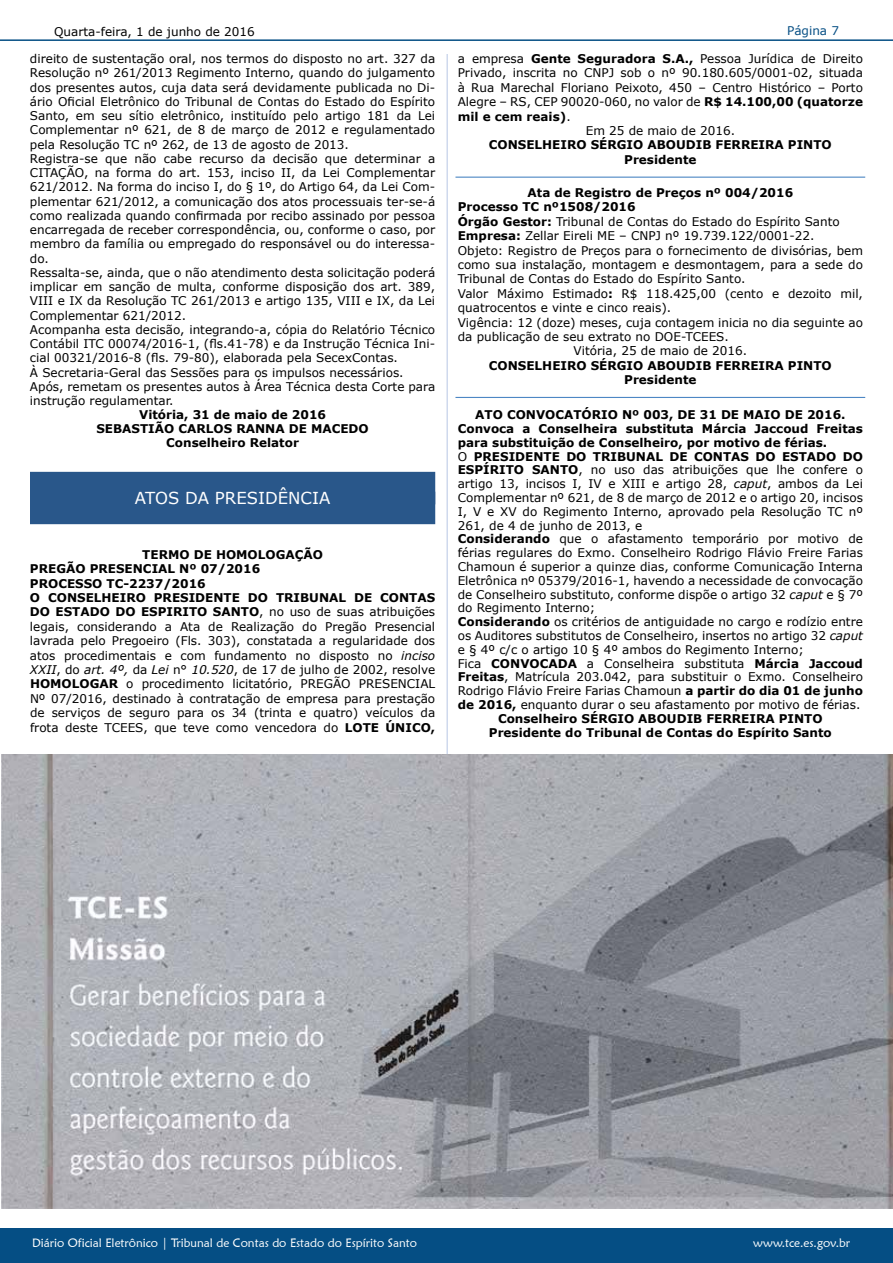
<style>
.page{position:relative;width:893px;height:1263px;background:#fff}
.page>*{position:absolute;margin:0;border:0;box-sizing:border-box;transform-origin:0 0}
.t1{font:16.5px "Verdana";color:#fff}
.t2{font:12px/14.2px "Verdana";color:#000}
.t3{font:700 12px/14.4px "Verdana";color:#000;text-align:center}
.t4{font:12px "Maiandra GD";color:#fff}
.t5{font:12px "Verdana";color:#054e84}
.s1{color:#29578a}
.s2{font-weight:700}
.s3{font-style:italic}
.s4{font-weight:400}
</style>
<div class="page">
<div style="left:0;top:1229px;width:893px;height:34px;background:#054e84"></div>
<hr style="left:0;top:39px;width:893px;height:2px;background:#054e84">
<hr style="left:446px;top:54px;width:2px;height:1155px;background:#cfd9ed">
<div style="left:30px;top:472px;width:405px;height:32px;background:#29578a"></div>
<div style="left:30px;top:492px;width:405px;height:32px;background:#29578a"></div>
<hr style="left:455px;top:397px;width:410px;height:1px;background:#4d87c4">
<hr style="left:455px;top:177px;width:410px;height:1px;background:#4d87c4">
<img style="left:2px;top:754px;width:891px;height:455px">
<p class="t2" style="left:54px;top:24px;width:202px">Quarta-feira, 1 de junho de 2016</p>
<p class="t2" style="left:30px;top:52px;width:407px">direito de sustentação oral, nos termos do disposto no art. 327 da Resolução nº 261/2013 Regimento Interno, quando do julgamento dos presentes autos, cuja data será devidamente publicada no Di&shy;ário Oficial Eletrônico do Tribunal de Contas do Estado do Espírito Santo, em seu sítio eletrônico, instituído pelo artigo 181 da Lei Complementar nº 621, de 8 de março de 2012 e regulamentado pela Resolução TC nº 262, de 13 de agosto de 2013.<br>Registra-se que não cabe recurso da decisão que determinar a CITAÇÃO, na forma do art. 153, inciso II, da Lei Complementar 621/2012. Na forma do inciso I, do § 1º, do Artigo 64, da Lei Com&shy;plementar 621/2012, a comunicação dos atos processuais ter-se-á como realizada quando confirmada por recibo assinado por pessoa encarregada de receber correspondência, ou, conforme o caso, por membro da família ou empregado do responsável ou do interessa&shy;do.<br>Ressalta-se, ainda, que o não atendimento desta solicitação poderá implicar em sanção de multa, conforme disposição dos art. 389, VIII e IX da Resolução TC 261/2013 e artigo 135, VIII e IX, da Lei Complementar 621/2012.<br>Acompanha esta decisão, integrando-a, cópia do Relatório Técnico Contábil ITC 00074/2016-1, (fls.41-78) e da Instrução Técnica Ini&shy;cial 00321/2016-8 (fls. 79-80), elaborada pela SecexContas.<br>À Secretaria-Geral das Sessões para os impulsos necessários.<br>Após, remetam os presentes autos à Área Técnica desta Corte para instrução regulamentar.</p>
<p class="t3" style="left:96px;top:408px;width:274px;line-height:13.2px">Vitória, 31 de maio de 2016<br>SEBASTIÃO CARLOS RANNA DE MACEDO</p>
<p class="t3" style="left:166px;top:435px;width:134px">Conselheiro Relator</p>
<h1 class="t1" style="left:127px;top:487px;width:212px"><span class="s1">[</span>ATOS DA PRESIDÊNCIA<span class="s1">]</span></h1>
<p class="t2" style="left:30px;top:547px;width:407px;text-indent:112px"><span class="s2">TERMO DE HOMOLOGAÇÃO<br>PREGÃO PRESENCIAL Nº 07/2016<br>PROCESSO TC-2237/2016<br>O CONSELHEIRO PRESIDENTE DO TRIBUNAL DE CONTAS DO ESTADO DO ESPIRITO SANTO</span>, no uso de suas atribuições legais, considerando a Ata de Realização do Pregão Presencial lavrada pelo Pregoeiro (Fls. 303), constatada a regularidade dos atos procedimentais e com fundamento no disposto no <span class="s3">inciso XXII</span>, do <span class="s3">art. 4º,</span> da <span class="s3">Lei</span> n° <span class="s3">10.520</span>, de 17 de julho de 2002, resolve <span class="s2">HOMOLOGAR</span> o procedimento licitatório, PREGÃO PRESENCIAL Nº 07/2016, destinado à contratação de empresa para prestação de serviços de seguro para os 34 (trinta e quatro) veículos da frota deste TCEES, que teve como vencedora do <span class="s2">LOTE ÚNICO,</span></p>
<p class="t5" style="left:787px;top:22px;width:53px">Página 7</p>
<p class="t2" style="left:458px;top:51px;width:407px">a empresa <span class="s2">Gente Seguradora S.A.,</span> Pessoa Jurídica de Direito</p>
<p class="t2" style="left:458px;top:66px;width:407px">Privado, inscrita no CNPJ sob o nº 90.180.605/0001-02, situada</p>
<p class="t2" style="left:458px;top:80px;width:407px">à Rua Marechal Floriano Peixoto, 450 – Centro Histórico – Porto</p>
<p class="t2" style="left:458px;top:95px;width:407px">Alegre – RS, CEP 90020-060, no valor de <span class="s2">R$ 14.100,00 (quatorze</span></p>
<p class="t3" style="left:458px;top:109px;width:114px">mil e cem reais)<span class="s4">.</span></p>
<p class="t2" style="left:586px;top:123px;width:151px">Em 25 de maio de 2016.</p>
<p class="t3" style="left:489px;top:138px;width:344px">CONSELHEIRO SÉRGIO ABOUDIB FERREIRA PINTO<br>Presidente</p>
<p class="t3" style="left:528px;top:185px;width:267px">Ata de Registro de Preços nº 004/2016</p>
<p class="t3" style="left:458px;top:200px;width:179px">Processo TC nº1508/2016</p>
<p class="t2" style="left:458px;top:214px;width:384px"><span class="s2">Órgão Gestor:</span> Tribunal de Contas do Estado do Espírito Santo</p>
<p class="t2" style="left:458px;top:229px;width:358px"><span class="s2">Empresa:</span> Zellar Eireli ME – CNPJ nº 19.739.122/0001-22.</p>
<p class="t2" style="left:458px;top:243px;width:407px">Objeto: Registro de Preços para o fornecimento de divisórias, bem</p>
<p class="t2" style="left:458px;top:257px;width:407px">como sua instalação, montagem e desmontagem, para a sede do</p>
<p class="t2" style="left:458px;top:272px;width:289px">Tribunal de Contas do Estado do Espírito Santo.</p>
<p class="t2" style="left:458px;top:286px;width:407px">Valor Máximo Estimado<span class="s2">:</span> R$ 118.425,00 (cento e dezoito mil,</p>
<p class="t2" style="left:458px;top:301px;width:215px">quatrocentos e vinte e cinco reais).</p>
<p class="t2" style="left:458px;top:315px;width:407px">Vigência: 12 (doze) meses, cuja contagem inicia no dia seguinte ao</p>
<p class="t2" style="left:458px;top:329px;width:272px">da publicação de seu extrato no DOE-TCEES.</p>
<p class="t2" style="left:574px;top:344px;width:175px">Vitória, 25 de maio de 2016.</p>
<p class="t3" style="left:489px;top:358px;width:344px">CONSELHEIRO SÉRGIO ABOUDIB FERREIRA PINTO<br>Presidente</p>
<p class="t3" style="left:475px;top:407px;width:372px">ATO CONVOCATÓRIO Nº 003, DE 31 DE MAIO DE 2016.</p>
<p class="t3" style="left:458px;top:421px;width:407px">Convoca a Conselheira substituta Márcia Jaccoud Freitas</p>
<p class="t3" style="left:458px;top:435px;width:371px">para substituição de Conselheiro, por motivo de férias.</p>
<p class="t3" style="left:458px;top:449px;width:407px"><span class="s4">O</span> PRESIDENTE DO TRIBUNAL DE CONTAS DO ESTADO DO</p>
<p class="t2" style="left:458px;top:463px;width:407px"><span class="s2">ESPÍRITO SANTO</span>, no uso das atribuições que lhe confere o</p>
<p class="t2" style="left:458px;top:476px;width:407px">artigo 13, incisos I, IV e XIII e artigo 28, <span class="s3">caput</span>, ambos da Lei</p>
<p class="t2" style="left:458px;top:490px;width:407px">Complementar nº 621, de 8 de março de 2012 e o artigo 20, incisos</p>
<p class="t2" style="left:458px;top:504px;width:407px">I, V e XV do Regimento Interno, aprovado pela Resolução TC nº</p>
<p class="t2" style="left:458px;top:518px;width:186px">261, de 4 de junho de 2013, e</p>
<p class="t2" style="left:458px;top:532px;width:407px"><span class="s2">Considerando</span> que o afastamento temporário por motivo de</p>
<p class="t2" style="left:458px;top:545px;width:407px">férias regulares do Exmo. Conselheiro Rodrigo Flávio Freire Farias</p>
<p class="t2" style="left:458px;top:559px;width:407px">Chamoun é superior a quinze dias, conforme Comunicação Interna</p>
<p class="t2" style="left:458px;top:573px;width:407px">Eletrônica nº 05379/2016-1, havendo a necessidade de convocação</p>
<p class="t2" style="left:458px;top:587px;width:407px">de Conselheiro substituto, conforme dispõe o artigo 32 <span class="s3">caput</span> e § 7º</p>
<p class="t2" style="left:458px;top:601px;width:139px">do Regimento Interno;</p>
<p class="t2" style="left:458px;top:614px;width:407px"><span class="s2">Considerando</span> os critérios de antiguidade no cargo e rodízio entre</p>
<p class="t2" style="left:458px;top:628px;width:407px">os Auditores substitutos de Conselheiro, insertos no artigo 32 <span class="s3">caput</span></p>
<p class="t2" style="left:458px;top:642px;width:348px">e § 4º c/c o artigo 10 § 4º ambos do Regimento Interno;</p>
<p class="t2" style="left:458px;top:656px;width:407px">Fica <span class="s2">CONVOCADA</span> a Conselheira substituta <span class="s2">Márcia Jaccoud</span></p>
<p class="t2" style="left:458px;top:670px;width:407px"><span class="s2">Freitas</span>, Matrícula 203.042, para substituir o Exmo. Conselheiro</p>
<p class="t2" style="left:458px;top:683px;width:407px">Rodrigo Flávio Freire Farias Chamoun <span class="s2">a partir do dia 01 de junho</span></p>
<p class="t2" style="left:458px;top:697px;width:404px"><span class="s2">de 2016,</span> enquanto durar o seu afastamento por motivo de férias.</p>
<p class="t3" style="left:498px;top:711px;width:326px">Conselheiro SÉRGIO ABOUDIB FERREIRA PINTO</p>
<p class="t3" style="left:489px;top:725px;width:344px">Presidente do Tribunal de Contas do Espírito Santo</p>
<p class="t4" style="left:32px;top:1235px;width:386px">Diário Oficial Eletrônico | Tribunal de Contas do Estado do Espírito Santo</p>
<p class="t4" style="left:753px;top:1235px;width:98px">www.tce.es.gov.br</p>
</div>
